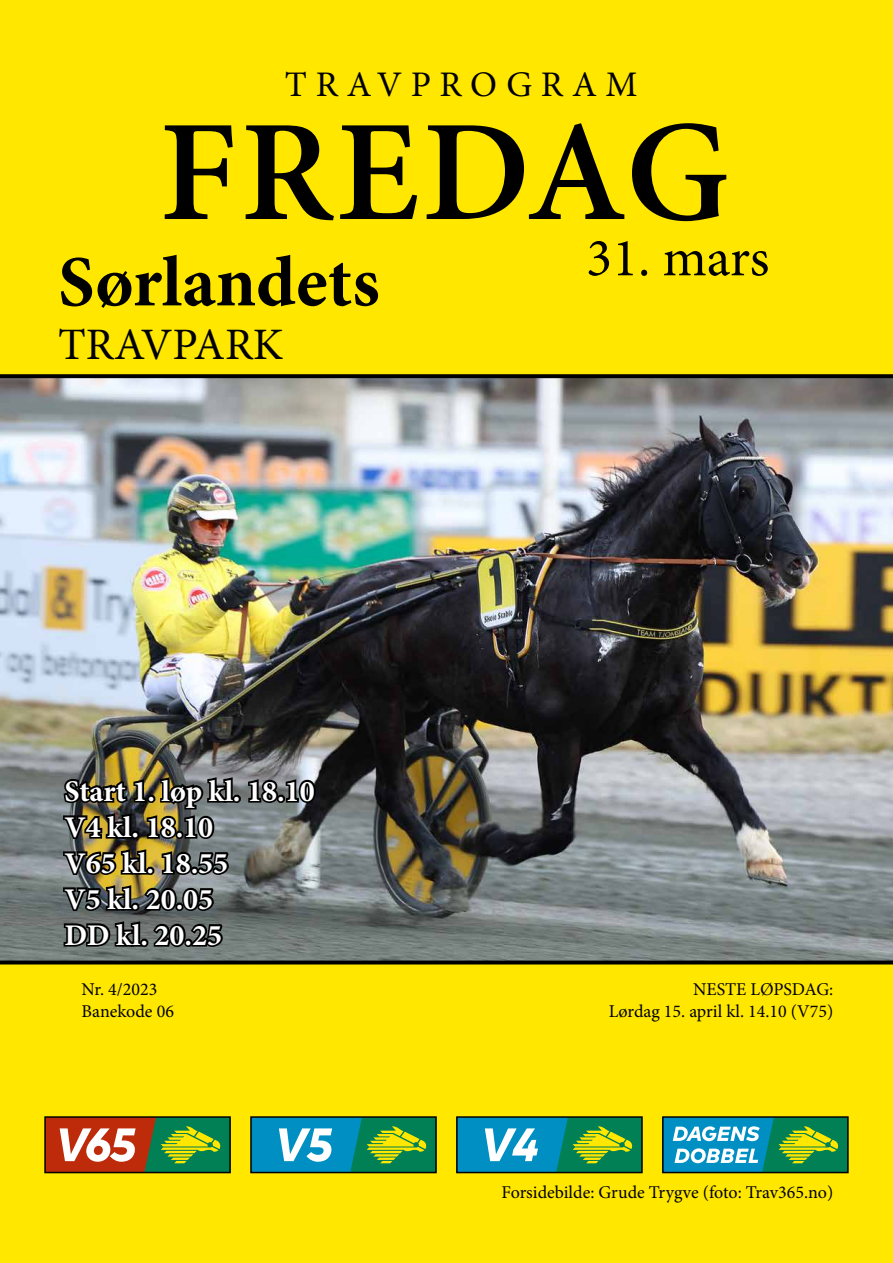
<style>
.page{position:relative;width:893px;height:1263px;background:#ffe700}
.page>*{position:absolute;margin:0;border:0;box-sizing:border-box;transform-origin:0 0}
.t1{font:600 144px "Minion Pro";letter-spacing:.02em;color:#000}
.t2{font:700 72px "Minion Pro";color:#000}
.t3{font:54px "Minion Pro";letter-spacing:-.005em;color:#000}
.t4{font:45px "Minion Pro";color:#000}
.t5{font:36px "Minion Pro";letter-spacing:.24em;color:#000}
.t6{font:700 30px/36px "Minion Pro";color:#fff}
.t7{font:18px/21.6px "Minion Pro";color:#000}
</style>
<div class="page">
<img style="left:0;top:374px;width:893px;height:590px">
<div style="left:233px;top:795px;width:8px;height:8px;border:4px solid #000;border-radius:50%"></div>
<svg style="left:246px;top:777px;width:72px;height:28px;background:#3b3d3f"></svg>
<img style="left:61px;top:775px;width:176px;height:66px">
<svg style="left:61px;top:847px;width:89px;height:30px;background:#4a4224"></svg>
<div style="left:146px;top:867px;width:8px;height:8px;border:4px solid #000;border-radius:50%"></div>
<svg style="left:160px;top:849px;width:71px;height:28px;background:#383932"></svg>
<svg style="left:61px;top:883px;width:74px;height:30px;background:#393a30"></svg>
<div style="left:131px;top:903px;width:8px;height:8px;border:4px solid #000;border-radius:50%"></div>
<svg style="left:141px;top:886px;width:75px;height:27px;background:#2d2f2c"></svg>
<svg style="left:62px;top:919px;width:82px;height:29px;background:#323534"></svg>
<div style="left:140px;top:939px;width:8px;height:8px;border:4px solid #000;border-radius:50%"></div>
<svg style="left:150px;top:922px;width:75px;height:27px;background:#303432"></svg>
<div style="left:45px;top:1117px;width:111px;height:55px;background:#bd2b0b"></div>
<svg style="left:60px;top:1128px;width:76px;height:34px"></svg>
<svg style="left:144px;top:1119px;width:84px;height:51px"></svg>
<div style="left:44px;top:1116px;width:187px;height:57px;border:2px solid #000"></div>
<div style="left:663px;top:1117px;width:111px;height:55px;background:#008fc3"></div>
<svg style="left:673px;top:1119px;width:173px;height:51px"></svg>
<div style="left:662px;top:1116px;width:187px;height:57px;border:2px solid #000"></div>
<div style="left:251px;top:1117px;width:111px;height:55px;background:#008fc3"></div>
<svg style="left:279px;top:1128px;width:54px;height:34px"></svg>
<svg style="left:350px;top:1119px;width:84px;height:51px"></svg>
<div style="left:250px;top:1116px;width:187px;height:57px;border:2px solid #000"></div>
<div style="left:457px;top:1117px;width:111px;height:55px;background:#008fc3"></div>
<svg style="left:485px;top:1128px;width:53px;height:33px"></svg>
<svg style="left:556px;top:1119px;width:84px;height:51px"></svg>
<div style="left:456px;top:1116px;width:187px;height:57px;border:2px solid #000"></div>
<h3 class="t5" style="left:285px;top:61px;width:354px">TRAVPROGRAM</h3>
<h1 class="t1" style="left:159px;top:73px;width:572px">FREDAG</h1>
<h2 class="t2" style="left:58px;top:232px;width:323px">Sørlandets</h2>
<h3 class="t4" style="left:58px;top:315px;width:227px">TRAVPARK</h3>
<h3 class="t6" style="left:64px;top:773px;width:252px">Start 1. løp kl. 18.10<br>V4 kl. 18.10<br>V65 kl. 18.55<br>V5 kl. 20.05<br>DD kl. 20.25</h3>
<h3 class="t3" style="left:586px;top:222px;width:185px">31. mars</h3>
<p class="t7" style="left:82px;top:979px;width:94px">Nr. 4/2023<br>Banekode 06</p>
<p class="t7" style="left:609px;top:979px;width:226px;text-align:right">NESTE LØPSDAG:<br>Lørdag 15. april kl. 14.10 (V75)</p>
<p class="t7" style="left:502px;top:1182px;width:333px">Forsidebilde: Grude Trygve (foto: Trav365.no)</p>
</div>
